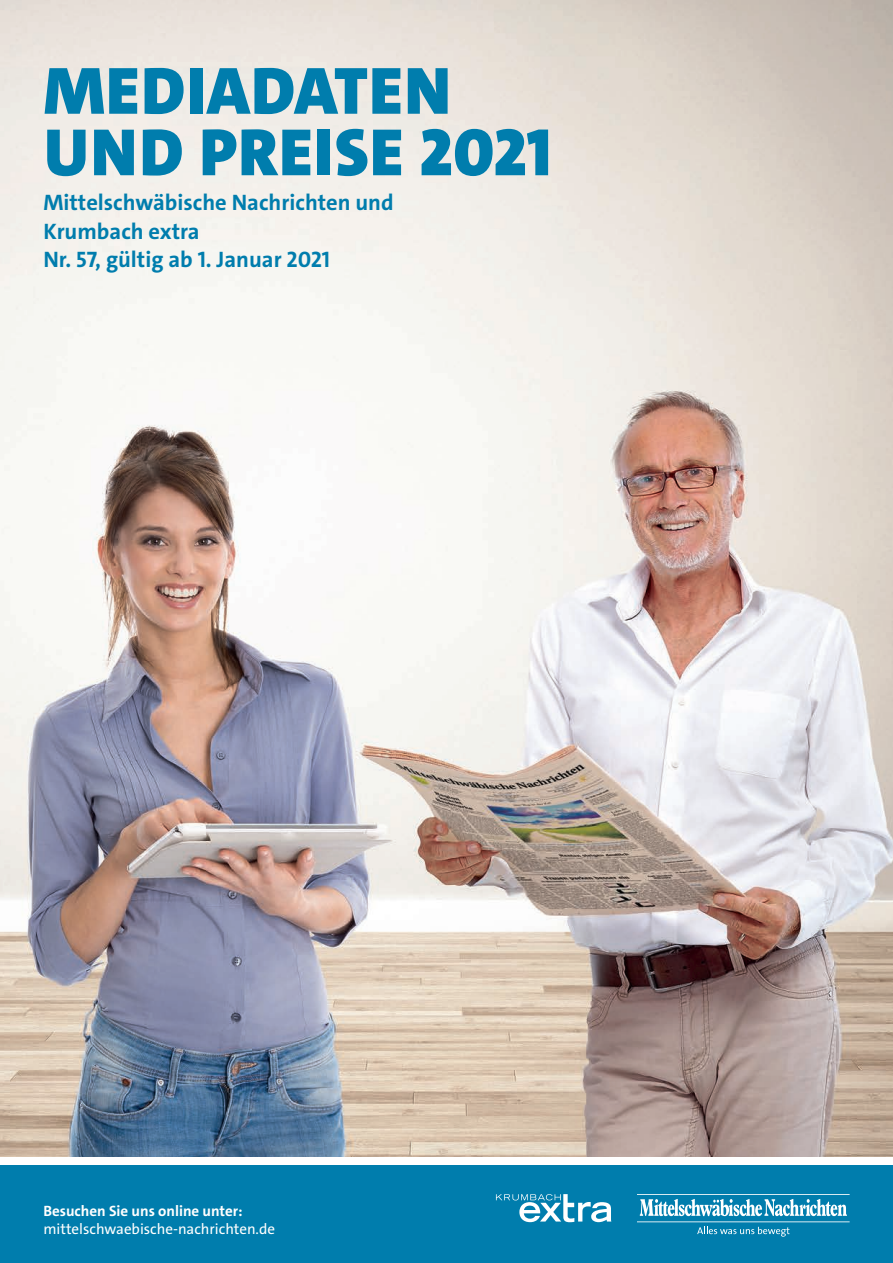
<style>
.page{position:relative;width:893px;height:1263px;background:#fff}
.page>*{position:absolute;margin:0;border:0;box-sizing:border-box;transform-origin:0 0}
.t1{font:900 67.5px/61.5px "The Sans C4 s";letter-spacing:.02em;color:#007dad}
.t2{font:700 22.5px "The Sans C4 s";color:#007dad}
.t3{font:15px "The Sans C4 s";color:#fff}
.t4{font:700 15px "The Sans C4 s";color:#fff}
</style>
<div class="page">
<img style="left:0;top:0;width:893px;height:1157px">
<div style="left:0;top:1165px;width:893px;height:98px;background:#007dad"></div>
<svg style="left:640px;top:1199px;width:207px;height:17px"></svg>
<hr style="left:637px;top:1221px;width:213px;height:1px;background:#fff">
<hr style="left:637px;top:1194px;width:213px;height:1px;background:#fff">
<svg style="left:697px;top:1227px;width:92px;height:10px"></svg>
<svg style="left:496px;top:1194px;width:115px;height:28px"></svg>
<h1 class="t1" style="left:44px;top:61px;width:509px">MEDIADATEN<br>UND PREISE 2021</h1>
<p class="t2" style="left:43px;top:188px;width:352px">Mittelschwäbische Nachrichten und</p>
<p class="t2" style="left:43px;top:217px;width:158px">Krumbach extra</p>
<p class="t2" style="left:43px;top:245px;width:288px">Nr. 57, gültig ab 1. Januar 2021</p>
<p class="t4" style="left:43px;top:1201px;width:201px">Besuchen Sie uns online unter:</p>
<p class="t3" style="left:43px;top:1219px;width:233px">mittelschwaebische-nachrichten.de</p>
</div>
